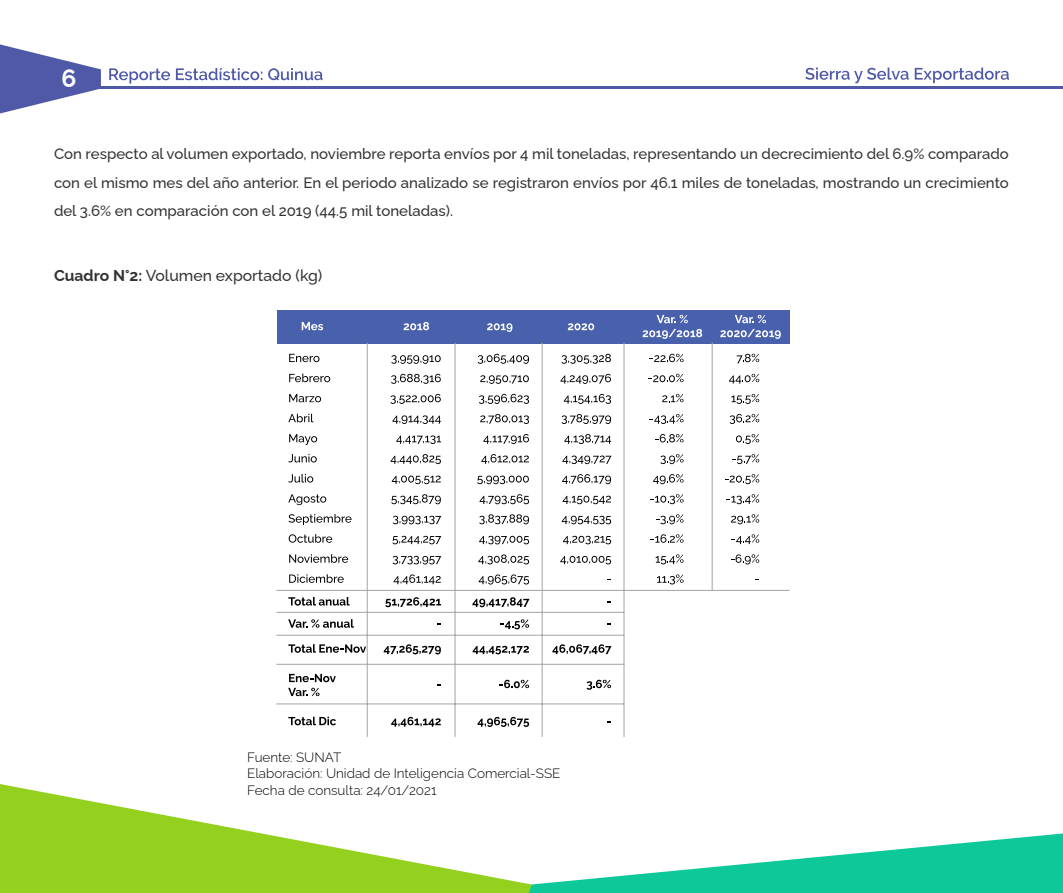
<style>
.page{position:relative;width:1063px;height:893px;background:#fff}
.page>*{position:absolute;margin:0;border:0;box-sizing:border-box;transform-origin:0 0}
.t1{font:700 24.6px "Raleway";color:#fff}
.t2{font:500 15.75px "Raleway";color:#333}
.t3{font:500 15px/28.5px "Raleway";color:#333;text-align:justify}
.t4{font:300 13.5px/16.2px "Raleway";color:#000}
.s1{font-weight:700}
</style>
<div class="page">
<hr style="left:51px;top:87px;width:1012px;height:2px;background:#4f59a8">
<svg style="left:0;top:44px;width:101px;height:69px"></svg>
<svg style="left:805px;top:68px;width:104px;height:15px"></svg>
<svg style="left:915px;top:68px;width:94px;height:15px"></svg>
<svg style="left:109px;top:68px;width:61px;height:16px"></svg>
<svg style="left:176px;top:68px;width:86px;height:12px"></svg>
<svg style="left:268px;top:68px;width:55px;height:12px"></svg>
<svg style="left:0;top:784px;width:529px;height:109px;fill:#94d11f"></svg>
<svg style="left:529px;top:833px;width:534px;height:60px"></svg>
<div style="left:277px;top:310px;width:512px;height:33px;background:#4961ad"></div>
<svg style="left:289px;top:354px;width:31px;height:8px"></svg>
<svg style="left:289px;top:374px;width:41px;height:8px"></svg>
<svg style="left:289px;top:394px;width:32px;height:8px"></svg>
<svg style="left:288px;top:414px;width:26px;height:8px"></svg>
<svg style="left:289px;top:434px;width:28px;height:11px"></svg>
<svg style="left:288px;top:454px;width:29px;height:8px"></svg>
<svg style="left:288px;top:474px;width:25px;height:9px"></svg>
<svg style="left:288px;top:494px;width:38px;height:11px"></svg>
<svg style="left:289px;top:514px;width:63px;height:11px"></svg>
<svg style="left:289px;top:534px;width:43px;height:9px"></svg>
<svg style="left:289px;top:554px;width:59px;height:9px"></svg>
<svg style="left:289px;top:574px;width:55px;height:9px"></svg>
<svg style="left:391px;top:355px;width:50px;height:9px"></svg>
<svg style="left:404px;top:322px;width:25px;height:8px"></svg>
<svg style="left:302px;top:322px;width:21px;height:8px"></svg>
<svg style="left:487px;top:323px;width:25px;height:9px"></svg>
<svg style="left:568px;top:323px;width:26px;height:7px"></svg>
<svg style="left:657px;top:315px;width:31px;height:8px"></svg>
<svg style="left:643px;top:329px;width:59px;height:10px"></svg>
<svg style="left:735px;top:315px;width:31px;height:8px"></svg>
<svg style="left:720px;top:329px;width:61px;height:10px"></svg>
<svg style="left:391px;top:374px;width:50px;height:10px"></svg>
<svg style="left:390px;top:394px;width:51px;height:10px"></svg>
<svg style="left:392px;top:415px;width:49px;height:9px"></svg>
<svg style="left:396px;top:435px;width:45px;height:9px"></svg>
<svg style="left:391px;top:454px;width:50px;height:10px"></svg>
<svg style="left:392px;top:476px;width:49px;height:8px"></svg>
<svg style="left:391px;top:494px;width:50px;height:10px"></svg>
<svg style="left:393px;top:516px;width:48px;height:8px"></svg>
<svg style="left:392px;top:536px;width:49px;height:8px"></svg>
<svg style="left:393px;top:556px;width:48px;height:8px"></svg>
<svg style="left:394px;top:574px;width:47px;height:10px"></svg>
<svg style="left:288px;top:597px;width:62px;height:9px"></svg>
<svg style="left:385px;top:597px;width:56px;height:10px"></svg>
<svg style="left:384px;top:644px;width:57px;height:10px"></svg>
<svg style="left:478px;top:354px;width:51px;height:10px"></svg>
<svg style="left:480px;top:375px;width:49px;height:9px"></svg>
<svg style="left:479px;top:394px;width:50px;height:10px"></svg>
<svg style="left:480px;top:414px;width:49px;height:10px"></svg>
<svg style="left:483px;top:434px;width:46px;height:10px"></svg>
<svg style="left:481px;top:454px;width:48px;height:10px"></svg>
<svg style="left:477px;top:476px;width:52px;height:8px"></svg>
<svg style="left:480px;top:494px;width:49px;height:10px"></svg>
<svg style="left:479px;top:514px;width:50px;height:10px"></svg>
<svg style="left:479px;top:536px;width:50px;height:8px"></svg>
<svg style="left:478px;top:554px;width:51px;height:10px"></svg>
<svg style="left:479px;top:574px;width:50px;height:11px"></svg>
<svg style="left:472px;top:597px;width:58px;height:10px"></svg>
<svg style="left:473px;top:646px;width:56px;height:8px"></svg>
<svg style="left:552px;top:644px;width:60px;height:10px"></svg>
<svg style="left:391px;top:717px;width:50px;height:10px"></svg>
<svg style="left:478px;top:717px;width:51px;height:10px"></svg>
<svg style="left:499px;top:680px;width:30px;height:8px"></svg>
<svg style="left:587px;top:680px;width:24px;height:10px"></svg>
<svg style="left:288px;top:619px;width:66px;height:9px"></svg>
<svg style="left:288px;top:644px;width:78px;height:9px"></svg>
<svg style="left:288px;top:717px;width:48px;height:8px"></svg>
<svg style="left:289px;top:674px;width:47px;height:8px"></svg>
<svg style="left:288px;top:688px;width:32px;height:8px"></svg>
<svg style="left:501px;top:619px;width:28px;height:10px"></svg>
<svg style="left:650px;top:354px;width:34px;height:8px"></svg>
<svg style="left:649px;top:374px;width:35px;height:8px"></svg>
<svg style="left:662px;top:394px;width:22px;height:8px"></svg>
<svg style="left:650px;top:414px;width:34px;height:10px"></svg>
<svg style="left:655px;top:434px;width:29px;height:8px"></svg>
<svg style="left:660px;top:454px;width:24px;height:10px"></svg>
<svg style="left:653px;top:474px;width:31px;height:10px"></svg>
<svg style="left:650px;top:494px;width:34px;height:10px"></svg>
<svg style="left:656px;top:514px;width:28px;height:10px"></svg>
<svg style="left:651px;top:534px;width:33px;height:9px"></svg>
<svg style="left:656px;top:554px;width:28px;height:10px"></svg>
<svg style="left:657px;top:574px;width:27px;height:10px"></svg>
<svg style="left:737px;top:354px;width:22px;height:9px"></svg>
<svg style="left:729px;top:374px;width:30px;height:10px"></svg>
<svg style="left:731px;top:394px;width:28px;height:10px"></svg>
<svg style="left:730px;top:414px;width:29px;height:10px"></svg>
<svg style="left:736px;top:434px;width:23px;height:10px"></svg>
<svg style="left:732px;top:454px;width:27px;height:10px"></svg>
<svg style="left:725px;top:474px;width:34px;height:10px"></svg>
<svg style="left:727px;top:494px;width:32px;height:10px"></svg>
<svg style="left:731px;top:514px;width:28px;height:10px"></svg>
<svg style="left:732px;top:534px;width:27px;height:10px"></svg>
<svg style="left:731px;top:554px;width:28px;height:10px"></svg>
<svg style="left:562px;top:354px;width:49px;height:10px"></svg>
<svg style="left:560px;top:374px;width:51px;height:10px"></svg>
<svg style="left:564px;top:394px;width:47px;height:10px"></svg>
<svg style="left:562px;top:414px;width:49px;height:10px"></svg>
<svg style="left:564px;top:434px;width:47px;height:10px"></svg>
<svg style="left:562px;top:456px;width:49px;height:8px"></svg>
<svg style="left:562px;top:474px;width:49px;height:10px"></svg>
<svg style="left:563px;top:496px;width:48px;height:8px"></svg>
<svg style="left:562px;top:516px;width:49px;height:8px"></svg>
<svg style="left:563px;top:536px;width:48px;height:8px"></svg>
<svg style="left:560px;top:556px;width:51px;height:8px"></svg>
<hr style="left:367px;top:343px;width:1px;height:394px;background:#a6a9aa">
<hr style="left:455px;top:343px;width:1px;height:394px;background:#a6a9aa">
<hr style="left:542px;top:343px;width:1px;height:394px;background:#a6a9aa">
<hr style="left:623px;top:343px;width:2px;height:394px;background:#a6a9aa">
<hr style="left:712px;top:343px;width:1px;height:247px;background:#a6a9aa">
<hr style="left:277px;top:590px;width:512px;height:1px;background:#a6a9aa">
<hr style="left:277px;top:612px;width:347px;height:1px;background:#a6a9aa">
<hr style="left:277px;top:635px;width:347px;height:1px;background:#a6a9aa">
<hr style="left:277px;top:664px;width:347px;height:1px;background:#a6a9aa">
<hr style="left:277px;top:703px;width:347px;height:1px;background:#a6a9aa">
<h1 class="t1" style="left:61px;top:59px;width:16px">6</h1>
<p class="t3" style="left:54px;top:138px;width:956px">Con respecto al volumen exportado, noviembre reporta envíos por 4 mil toneladas, representando un decrecimiento del 6.9% comparado con el mismo mes del año anterior. En el periodo analizado se registraron envíos por 46.1 miles de toneladas, mostrando un crecimiento del 3.6% en comparación con el 2019 (44.5 mil toneladas).</p>
<p class="t2" style="left:54px;top:262px;width:270px"><span class="s1">Cuadro N°2:</span> Volumen exportado (kg)</p>
<p class="t4" style="left:247px;top:748px;width:315px">Fuente: SUNAT<br>Elaboración: Unidad de Inteligencia Comercial-SSE<br>Fecha de consulta: 24/01/2021</p>
</div>
